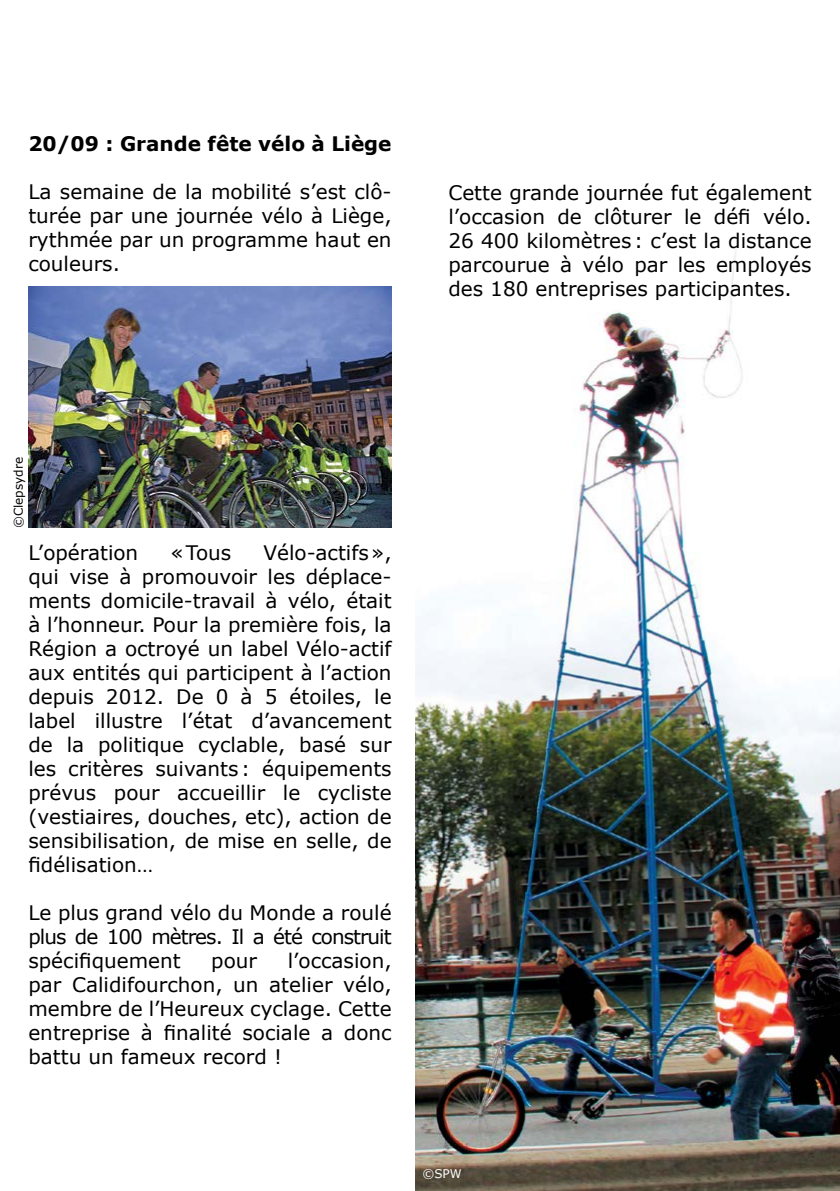
<style>
.page{position:relative;width:840px;height:1191px;background:#fff}
.page>*{position:absolute;margin:0;border:0;box-sizing:border-box;transform-origin:0 0}
.t1{font:20px/24px "Verdana";color:#000;text-align:justify}
.t2{font:700 20px "Verdana";color:#000}
.t3{font:12px "Verdana";color:#000}
.t4{font:12px "Verdana";color:#fff}
</style>
<div class="page">
<img style="left:415px;top:248px;width:424px;height:943px">
<img style="left:28px;top:286px;width:363px;height:242px">
<p class="t2" style="left:28px;top:130px;width:364px">20/09 : Grande fête vélo à Liège</p>
<p class="t1" style="left:28px;top:180px;width:364px">La semaine de la mobilité s’est clô&shy;turée par une journée vélo à Liège, rythmée par un programme haut en couleurs.</p>
<p class="t1" style="left:448px;top:180px;width:364px">Cette grande journée fut également l’occasion de clôturer le défi vélo.<br>26 400 kilomètres: c’est la distance parcourue à vélo par les employés des 180 entreprises participantes.</p>
<p class="t3" style="left:10px;top:528px;width:73px;rotate:-90deg">©Clepsydre</p>
<p class="t1" style="left:28px;top:540px;width:364px;text-indent:235px">Vélo-actifs», qui vise à promouvoir les déplace&shy;ments domicile-travail à vélo, était à l’honneur. Pour la première fois, la Région a octroyé un label Vélo-actif aux entités qui participent à l’action depuis 2012. De 0 à 5 étoiles, le label illustre l’état d’avancement de la politique cyclable, basé sur les critères suivants: équipements prévus pour accueillir le cycliste (vestiaires, douches, etc), action de sensibilisation, de mise en selle, de fidélisation…</p>
<p class="t1" style="left:28px;top:900px;width:364px">Le plus grand vélo du Monde a roulé plus de 100 mètres. Il a été construit spécifiquement</p>
<p class="t1" style="left:28px;top:540px;width:111px">L’opération</p>
<p class="t1" style="left:170px;top:540px;width:62px">«Tous</p>
<p class="t1" style="left:28px;top:948px;width:364px;text-indent:259px">l’occasion, par Calidifourchon, un atelier vélo, membre de l’Heureux cyclage. Cette entreprise à finalité sociale a donc battu un fameux record !</p>
<p class="t1" style="left:211px;top:948px;width:47px">pour</p>
<p class="t4" style="left:422px;top:1165px;width:41px">©SPW</p>
</div>
